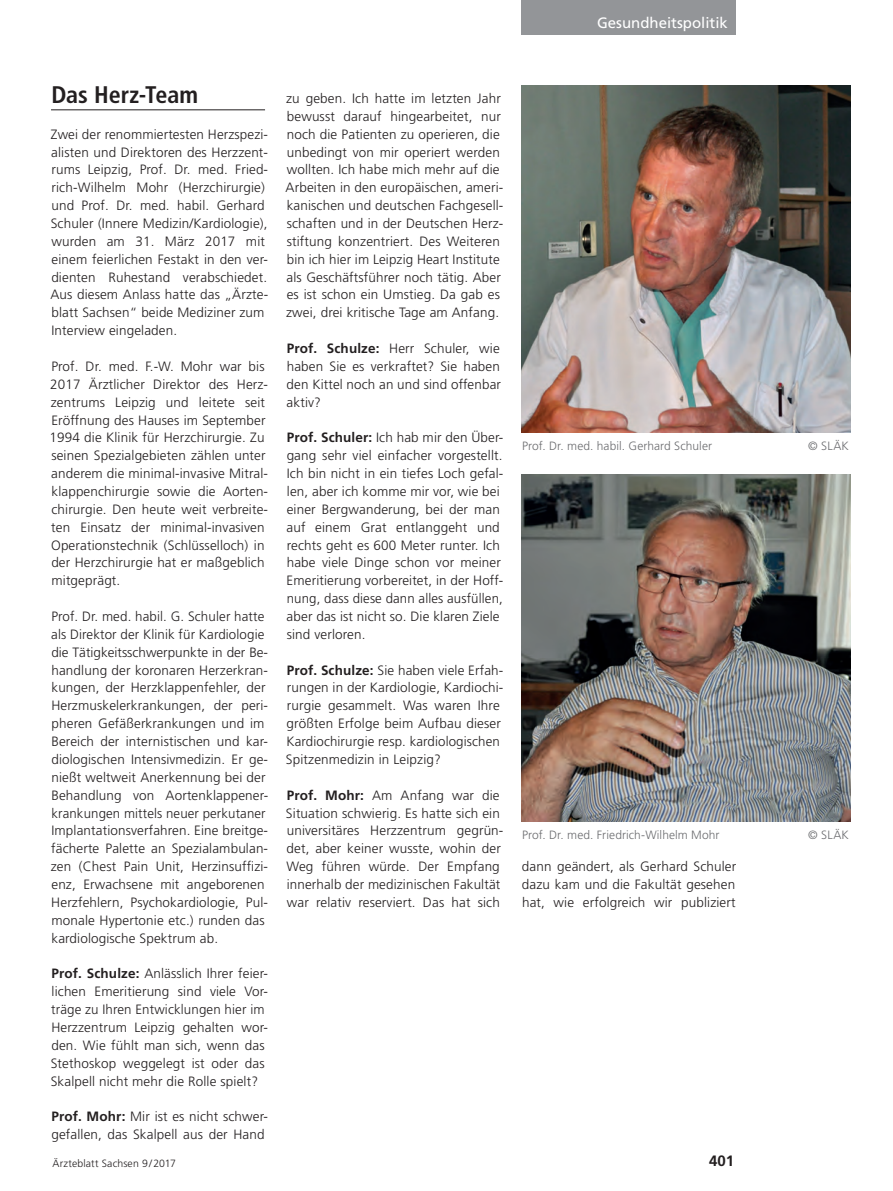
<style>
.page{position:relative;width:893px;height:1191px;background:#fff}
.page>*{position:absolute;margin:0;border:0;box-sizing:border-box;transform-origin:0 0}
.t1{font:700 condensed 24px "Frutiger";color:#231f20}
.t2{font:15px "Frutiger";color:#fff}
.t3{font:700 15px "Frutiger";color:#231f20}
.t4{font:300 13.5px/17.9px "Frutiger";letter-spacing:.01em;color:#231f20}
.t5{font:300 12px "Frutiger";letter-spacing:.01em;color:#6c6d70}
.t6{font:300 10.5px "Frutiger";letter-spacing:.015em;color:#231f20}
.s1{font-weight:700}
</style>
<div class="page">
<hr style="left:51px;top:109px;width:214px;height:1px;background:#231f20">
<div style="left:522px;top:0;width:214px;height:34px;background:#939598"></div>
<img style="left:522px;top:85px;width:328px;height:347px">
<img style="left:522px;top:474px;width:328px;height:347px">
<p class="t2" style="left:597px;top:14px;width:132px">Gesundheitspolitik</p>
<h1 class="t1" style="left:51px;top:80px;width:148px">Das Herz-Team</h1>
<p class="t4" style="left:50px;top:125px;width:219px">Zwei der renommiertesten Herzspezi&shy;alisten und Direktoren des Herzzent&shy;rums Leipzig, Prof. Dr. med. Fried&shy;rich-Wilhelm Mohr (Herzchirurgie) und Prof. Dr. med. habil. Gerhard Schuler (Innere Medizin/Kardiologie), wurden am 31. März 2017 mit einem feierlichen Festakt in den ver&shy;dienten Ruhestand verabschiedet.<br>Aus diesem Anlass hatte das „Ärzte&shy;blatt Sachsen“ beide Mediziner zum Interview eingeladen.</p>
<p class="t4" style="left:49px;top:357px;width:220px">Prof. Dr. med. F.-W. Mohr war bis 2017 Ärztlicher Direktor des Herz&shy;zentrums Leipzig und leitete seit Eröffnung des Hauses im September 1994 die Klinik für Herzchirurgie. Zu seinen Spezialgebieten zählen unter anderem die minimal-invasive Mitral&shy;klappenchirurgie sowie die Aorten&shy;chirurgie. Den heute weit verbreite&shy;ten Einsatz der minimal-invasiven Operationstechnik (Schlüsselloch) in der Herzchirurgie hat er maßgeblich mitgeprägt.</p>
<p class="t4" style="left:51px;top:607px;width:219px">Prof. Dr. med. habil. G. Schuler hatte als Direktor der Klinik für Kardiologie die Tätigkeitsschwerpunkte in der Be-- handlung der koronaren Herzerkran&shy;kungen, der Herzklappenfehler, der Herzmuskelerkrankungen, der peri&shy;pheren Gefäßerkrankungen und im Bereich der internistischen und kar&shy;diologischen Intensivmedizin. Er ge-- nießt weltweit Anerkennung bei der Behandlung von Aortenklappener&shy;krankungen mittels neuer perkutaner Implantationsverfahren. Eine breitge&shy;fächerte Palette an Spezialambulan&shy;zen (Chest Pain Unit, Herzinsuffizi&shy;enz, Erwachsene mit angeborenen Herzfehlern, Psychokardiologie, Pul&shy;monale Hypertonie etc.) runden das kardiologische Spektrum ab.</p>
<p class="t4" style="left:51px;top:964px;width:219px"><span class="s1">Prof. Schulze:</span> Anlässlich Ihrer feier&shy;lichen Emeritierung sind viele Vor&shy;träge zu Ihren Entwicklungen hier im Herzzentrum Leipzig gehalten wor&shy;den. Wie fühlt man sich, wenn das Stethoskop weggelegt ist oder das Skalpell nicht mehr die Rolle spielt?</p>
<p class="t4" style="left:51px;top:1107px;width:218px"><span class="s1">Prof. Mohr:</span> Mir ist es nicht schwer&shy;gefallen, das Skalpell aus der Hand</p>
<p class="t4" style="left:286px;top:89px;width:219px">zu geben. Ich hatte im letzten Jahr bewusst darauf hingearbeitet, nur noch die Patienten zu operieren, die unbedingt von mir operiert werden wollten. Ich habe mich mehr auf die Arbeiten in den europäischen, ameri&shy;kanischen und deutschen Fachgesell&shy;schaften und in der Deutschen Herz&shy;stiftung konzentriert. Des Weiteren bin ich hier im Leipzig Heart Institute als Geschäftsführer noch tätig. Aber es ist schon ein Umstieg. Da gab es zwei, drei kritische Tage am Anfang.</p>
<p class="t4" style="left:287px;top:339px;width:216px;text-align:justify"><span class="s1">Prof. Schulze:</span> Herr Schuler, wie haben Sie es verkraftet? Sie haben den Kittel noch an und sind offenbar aktiv?</p>
<p class="t4" style="left:287px;top:429px;width:218px"><span class="s1">Prof. Schuler:</span> Ich hab mir den Über&shy;gang sehr viel einfacher vorgestellt.<br>Ich bin nicht in ein tiefes Loch gefal&shy;len, aber ich komme mir vor, wie bei einer Bergwanderung, bei der man auf einem Grat entlanggeht und rechts geht es 600 Meter runter. Ich habe viele Dinge schon vor meiner Emeritierung vorbereitet, in der Hoff&shy;nung, dass diese dann alles ausfüllen, aber das ist nicht so. Die klaren Ziele sind verloren.</p>
<p class="t4" style="left:286px;top:661px;width:219px"><span class="s1">Prof. Schulze:</span> Sie haben viele Erfah&shy;rungen in der Kardiologie, Kardiochi&shy;rurgie gesammelt. Was waren Ihre größten Erfolge beim Aufbau dieser Kardiochirurgie resp. kardiologischen Spitzenmedizin in Leipzig?</p>
<p class="t4" style="left:286px;top:786px;width:219px"><span class="s1">Prof. Mohr:</span> Am Anfang war die Situation schwierig. Es hatte sich ein universitäres Herzzentrum gegrün&shy;det, aber keiner wusste, wohin der Weg führen würde. Der Empfang innerhalb der medizinischen Fakultät war relativ reserviert. Das hat sich</p>
<p class="t5" style="left:522px;top:439px;width:192px">Prof. Dr. med. habil. Gerhard Schuler</p>
<p class="t5" style="left:808px;top:439px;width:42px">© SLÄK</p>
<p class="t5" style="left:522px;top:828px;width:199px">Prof. Dr. med. Friedrich-Wilhelm Mohr</p>
<p class="t5" style="left:808px;top:828px;width:42px">© SLÄK</p>
<p class="t4" style="left:522px;top:857px;width:216px;text-align:justify">dann geändert, als Gerhard Schuler dazu kam und die Fakultät gesehen hat, wie erfolgreich wir publiziert</p>
<p class="t6" style="left:53px;top:1157px;width:125px">Ärzteblatt Sachsen 9/2017</p>
<p class="t3" style="left:709px;top:1151px;width:27px">401</p>
</div>
